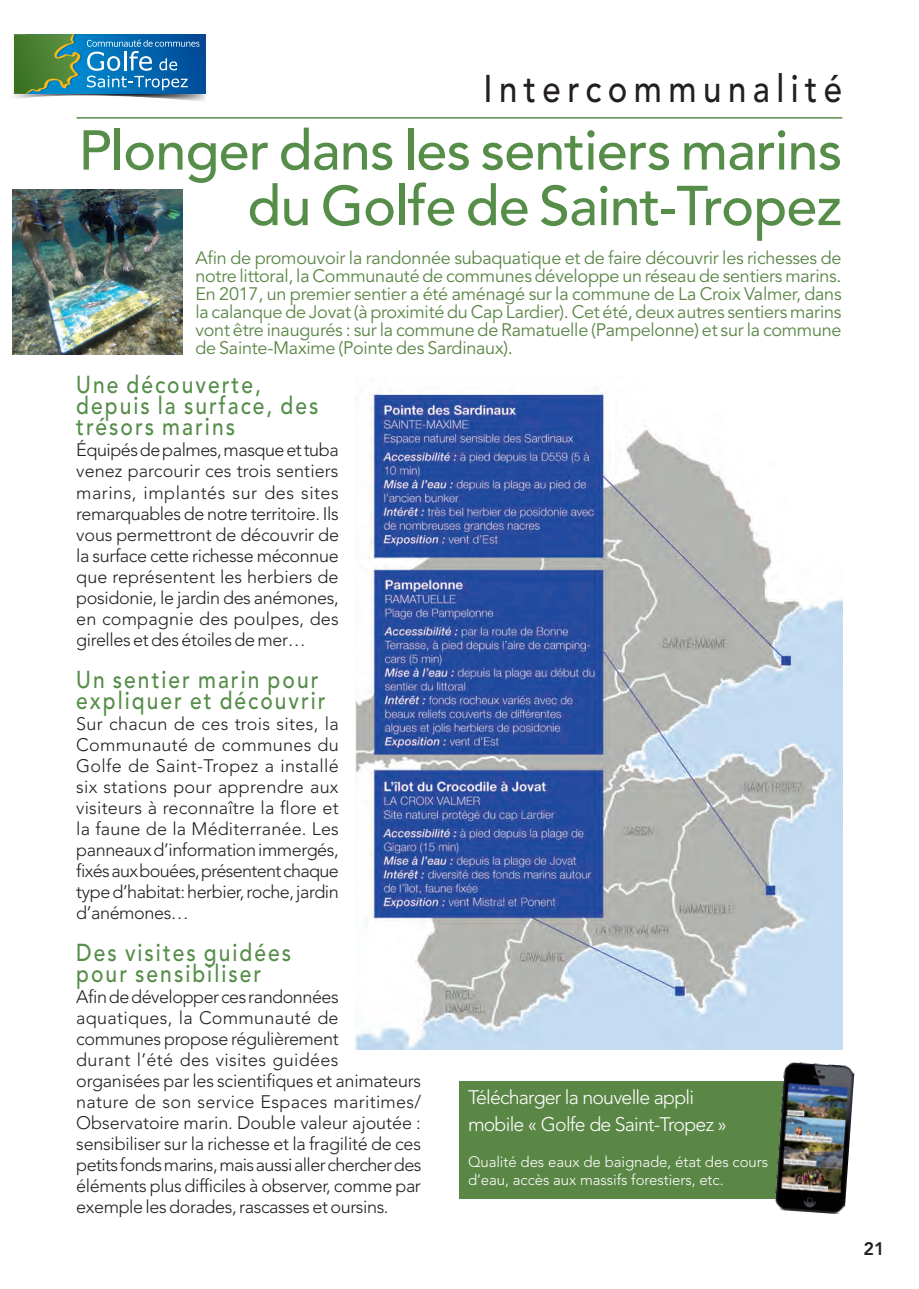
<style>
.page{position:relative;width:919px;height:1289px;background:#fff}
.page>*{position:absolute;margin:0;border:0;box-sizing:border-box;transform-origin:0 0}
.t1{font:500 55.5px/55.5px "Avenir LT Std";letter-spacing:-.015em;color:#558d49;text-align:right}
.t2{font:500 38.25px "Avenir LT Std";letter-spacing:.195em;color:#231f20;scale:.86 1}
.t3{font:500 24.3px/21px "Avenir LT Std";letter-spacing:.095em;color:#558d49;scale:.86 1}
.t4{font:300 19.5px/27px "Avenir LT Std";letter-spacing:-.04em;color:#fff}
.t5{font:300 18px/21px "Avenir LT Std";letter-spacing:-.02em;color:#231f20;text-align:justify}
.t6{font:18px/18px "Avenir LT Std";letter-spacing:-.015em;color:#5a8646;text-align:justify}
.t7{font:800 18px "Avenir LT Std";color:#231f20}
.t8{font:300 15px/18px "Avenir LT Std";letter-spacing:-.005em;color:#fff}
</style>
<div class="page">
<svg style="left:13px;top:34px;width:192px;height:67px;background:#43889c"></svg>
<img style="left:356px;top:388px;width:486px;height:661px">
<div style="left:459px;top:1081px;width:362px;height:117px;background:#5a8646"></div>
<img style="left:774px;top:1062px;width:80px;height:152px">
<img style="left:13px;top:189px;width:170px;height:165px">
<hr style="left:77px;top:117px;width:765px;height:2px;background:#558d49">
<h2 class="t2" style="left:483px;top:66px;width:419px">Intercommunalité</h2>
<h1 class="t1" style="left:78px;top:124px;width:765px">Plonger dans les sentiers marins du Golfe de Saint-Tropez</h1>
<p class="t6" style="left:195px;top:250px;width:647px">Afin de promouvoir la randonnée subaquatique et de faire découvrir les richesses de notre littoral, la Communauté de communes développe un réseau de sentiers marins.<br>En 2017, un premier sentier a été aménagé sur la commune de La Croix Valmer, dans la calanque de Jovat (à proximité du Cap Lardier). Cet été, deux autres sentiers marins vont être inaugurés : sur la commune de Ramatuelle (Pampelonne) et sur la commune de Sainte-Maxime (Pointe des Sardinaux).</p>
<h3 class="t3" style="left:76px;top:375px;width:283px">Une découverte, depuis la surface, des trésors marins</h3>
<p class="t5" style="left:76px;top:440px;width:264px">équipés de palmes, masque et tuba venez parcourir ces trois sentiers marins, implantés sur des sites remarquables de notre territoire. Ils vous permettront de découvrir de la surface cette richesse méconnue que représentent les herbiers de posidonie, le jardin des anémones, en compagnie des poulpes, des girelles et des étoiles de mer…</p>
<h3 class="t3" style="left:76px;top:669px;width:291px">Un sentier marin pour expliquer et découvrir</h3>
<p class="t5" style="left:76px;top:713px;width:264px">Sur chacun de ces trois sites, la Communauté de communes du Golfe de Saint-Tropez a installé six stations pour apprendre aux visiteurs à reconnaître la flore et la faune de la Méditerranée. Les panneaux d’information immergés, fixés aux bouées, présentent chaque type d’habitat: herbier, roche, jardin d’anémones…</p>
<h3 class="t3" style="left:76px;top:942px;width:251px">Des visites guidées pour sensibiliser</h3>
<p class="t5" style="left:76px;top:986px;width:346px;text-align:left">Afin de développer ces randonnées aquatiques, la Communauté de communes propose régulièrement<br>durant l’été des visites guidées organisées par les scientifiques et animateurs nature de son service Espaces maritimes/ Observatoire marin. Double valeur ajoutée : sensibiliser sur la richesse et la fragilité de ces petits fonds marins, mais aussi aller chercher des éléments plus difficiles à observer, comme par exemple les dorades, rascasses et oursins.</p>
<p class="t4" style="left:468px;top:1084px;width:260px">Télécharger la nouvelle appli mobile « Golfe de Saint-Tropez »</p>
<p class="t8" style="left:468px;top:1153px;width:301px">Qualité des eaux de baignade, état des cours d’eau, accès aux massifs forestiers, etc.</p>
<p class="t7" style="left:863px;top:1237px;width:23px">21</p>
</div>
